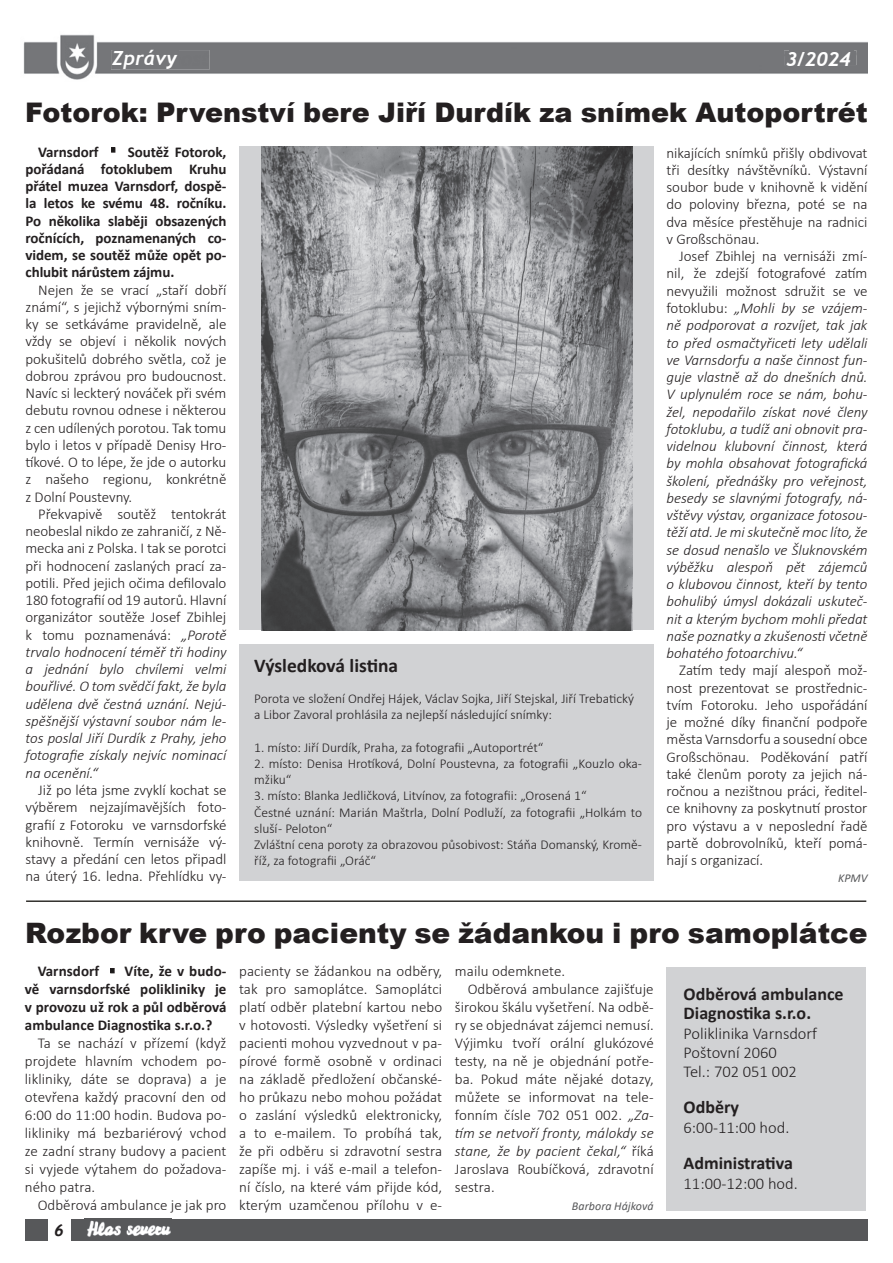
<style>
.page{position:relative;width:893px;height:1263px;background:#fff}
.page>*{position:absolute;margin:0;border:0;box-sizing:border-box;transform-origin:0 0}
.t1{font:900 28.2px "Arial";color:#231f20}
.t2{font:900 27px "Arial";color:#231f20}
.t3{font:italic 700 19.5px "Trebuchet";color:#fff}
.t4{font:700 19.5px "Calibri";color:#231f20}
.t5{font:700 18px/18.8px "Calibri";color:#231f20}
.t6{font:300 16.5px/18.8px "Calibri";color:#231f20}
.t7{font:italic 700 16.5px "Trebuchet";color:#231f20}
.t8{font:300 15px/17.2px "Calibri";letter-spacing:-.005em;color:#231f20;text-align:justify}
.t9{font:italic 300 15px/17.2px "Calibri";letter-spacing:-.005em;color:#231f20;text-align:justify}
.t10{font:700 15px/17.2px "Calibri";letter-spacing:-.005em;color:#231f20;text-align:justify}
.t11{font:300 13.5px/16.2px "Calibri";color:#231f20}
.t12{font:italic 12px "Calibri";letter-spacing:.005em;color:#57585a}
.s1{font-style:italic}
.s2{font-style:normal}
</style>
<div class="page">
<div style="left:239px;top:146px;width:414px;height:484px;background:#d1d2d4"></div>
<div style="left:25px;top:1219px;width:842px;height:21px;background:#57585a"></div>
<div style="left:48px;top:1218px;width:23px;height:23px;background:#fff"></div>
<img style="left:85px;top:1218px;width:87px;height:19px">
<img style="left:23px;top:34px;width:845px;height:46px">
<img style="left:114px;top:49px;width:65px;height:1px">
<img style="left:790px;top:50px;width:63px;height:1px">
<img style="left:111px;top:50px;width:98px;height:20px">
<img style="left:114px;top:50px;width:65px;height:19px">
<img style="left:784px;top:51px;width:73px;height:14px">
<img style="left:790px;top:51px;width:63px;height:14px">
<hr style="left:26px;top:900px;width:840px;height:2px;background:#32302d">
<div style="left:666px;top:967px;width:200px;height:244px;background:#d1d2d4"></div>
<svg style="left:111px;top:968px;width:3px;height:5px"></svg>
<img style="left:262px;top:146px;width:371px;height:484px">
<div style="left:239px;top:644px;width:415px;height:237px;background:#d1d2d4"></div>
<svg style="left:111px;top:148px;width:4px;height:4px"></svg>
<h3 class="t3" style="left:112px;top:45px;width:67px">Zprávy</h3>
<h3 class="t3" style="left:781px;top:46px;width:78px">14/2018</h3>
<h3 class="t3" style="left:111px;top:46px;width:100px">Společnost</h3>
<h3 class="t3" style="left:789px;top:45px;width:66px">5/2020</h3>
<h3 class="t3" style="left:786px;top:47px;width:66px">3/2024</h3>
<h2 class="t2" style="left:25px;top:93px;width:844px">Fotorok: Prvenství bere Jiří Durdík za snímek Autoportrét</h2>
<p class="t10" style="left:26px;top:143px;width:202px;text-indent:102px">Soutěž Fotorok, pořádaná fotoklubem Kruhu přátel muzea Varnsdorf, dospě&shy;la letos ke svému 48. ročníku.<br>Po několika slaběji obsazených ročnících, poznamenaných co&shy;videm, se soutěž může opět po&shy;chlubit nárůstem zájmu.</p>
<p class="t8" style="left:26px;top:281px;width:202px;text-indent:13px">Nejen že se vrací „staří dobří známí“, s jejichž výbornými sním&shy;ky se setkáváme pravidelně, ale vždy se objeví i několik nových pokušitelů dobrého světla, což je dobrou zprávou pro budoucnost.<br>Navíc si leckterý nováček při svém debutu rovnou odnese i některou z cen udílených porotou. Tak tomu bylo i letos v případě Denisy Hro&shy;tíkové. O to lépe, že jde o autorku z našeho regionu, konkrétně z Dolní Poustevny.</p>
<p class="t8" style="left:26px;top:505px;width:202px;text-indent:13px">Překvapivě soutěž tentokrát neobeslal nikdo ze zahraničí, z Ně&shy;mecka ani z Polska. I tak se porotci při hodnocení zaslaných prací za&shy;potili. Před jejich očima defilovalo 180 fotografií od 19 autorů. Hlavní organizátor soutěže Josef Zbihlej k tomu poznamenává: <span class="s1">„Porotě trvalo hodnocení téměř tři hodiny a jednání bylo chvílemi velmi bouřlivé. O tom svědčí fakt, že byla udělena dvě čestná uznání. Nejú&shy;spěšnější výstavní soubor nám le&shy;tos poslal Jiří Durdík z Prahy, jeho fotografie získaly nejvíc nominací na ocenění.“</span></p>
<p class="t8" style="left:26px;top:781px;width:202px;text-indent:13px">Již po léta jsme zvyklí kochat se výběrem nejzajímavějších foto&shy;grafií z Fotoroku ve varnsdorfské knihovně. Termín vernisáže vý&shy;stavy a předání cen letos připadl na úterý 16. ledna. Přehlídku vy-</p>
<p class="t10" style="left:38px;top:143px;width:62px">Varnsdorf</p>
<h3 class="t4" style="left:254px;top:652px;width:146px">Výsledková listina</h3>
<p class="t11" style="left:254px;top:690px;width:381px">Porota ve složení Ondřej Hájek, Václav Sojka, Jiří Stejskal, Jiří Trebatický a Libor Zavoral prohlásila za nejlepší následující snímky:</p>
<p class="t11" style="left:254px;top:739px;width:291px">1. místo: Jiří Durdík, Praha, za fotografii „Autoportrét“</p>
<p class="t11" style="left:254px;top:755px;width:389px">2. místo: Denisa Hrotíková, Dolní Poustevna, za fotografii „Kouzlo oka&shy;mžiku“</p>
<p class="t11" style="left:254px;top:787px;width:389px">3. místo: Blanka Jedličková, Litvínov, za fotografii: „Orosená 1“<br>Čestné uznání: Marián Maštrla, Dolní Podluží, za fotografii „Holkám to sluší - Peloton“<br>Zvláštní cena poroty za obrazovou působivost: Stáňa Domanský, Kromě&shy;říž, za fotografii „Oráč“</p>
<p class="t8" style="left:666px;top:144px;width:202px">nikajících snímků přišly obdivovat tři desítky návštěvníků. Výstavní soubor bude v knihovně k vidění do poloviny března, poté se na dva měsíce přestěhuje na radnici v Großschönau.</p>
<p class="t9" style="left:666px;top:247px;width:202px;text-indent:13px"><span class="s2">Josef Zbihlej na vernisáži zmí&shy;nil, že zdejší fotografové zatím nevyužili možnost sdružit se ve fotoklubu:</span> „Mohli by se vzájem&shy;ně podporovat a rozvíjet, tak jak to před osmačtyřiceti lety udělali ve Varnsdorfu a naše činnost fun&shy;guje vlastně až do dnešních dnů.<br>V uplynulém roce se nám, bohu&shy;žel, nepodařilo získat nové členy fotoklubu, a tudíž ani obnovit pra&shy;videlnou klubovní činnost, která by mohla obsahovat fotografická školení, přednášky pro veřejnost, besedy se slavnými fotografy, ná&shy;vštěvy výstav, organizace fotosou&shy;těží atd. Je mi skutečně moc líto, že se dosud nenašlo ve Šluknovském výběžku alespoň pět zájemců o klubovou činnost, kteří by tento bohulibý úmysl dokázali uskuteč&shy;nit a kterým bychom mohli předat naše poznatky a zkušenosti včetně bohatého fotoarchivu.“</p>
<p class="t8" style="left:666px;top:661px;width:202px;text-indent:13px">Zatím tedy mají alespoň mož&shy;nost prezentovat se prostřednic&shy;tvím Fotoroku. Jeho uspořádání je možné díky finanční podpoře města Varnsdorfu a sousední obce Großschönau. Poděkování patří také členům poroty za jejich ná&shy;ročnou a nezištnou práci, ředitel&shy;ce knihovny za poskytnutí prostor pro výstavu a v neposlední řadě partě dobrovolníků, kteří pomá&shy;hají s organizací.</p>
<p class="t12" style="left:838px;top:870px;width:31px">KPMV</p>
<h1 class="t1" style="left:25px;top:912px;width:844px">Rozbor krve pro pacienty se žádankou i pro samoplátce</h1>
<p class="t10" style="left:25px;top:961px;width:203px;line-height:18px;text-indent:99px">Víte, že v budo&shy;vě varnsdorfské polikliniky je v provozu už rok a půl odběrová ambulance Diagnostika s.r.o.?</p>
<p class="t8" style="left:25px;top:1034px;width:203px;line-height:18px;text-indent:13px">Ta se nachází v přízemí (když projdete hlavním vchodem po&shy;likliniky, dáte se doprava) a je otevřena každý pracovní den od 6:00 do 11:00 hodin. Budova po&shy;likliniky má bezbariérový vchod ze zadní strany budovy a pacient si vyjede výtahem do požadova&shy;ného patra.</p>
<p class="t8" style="left:38px;top:1196px;width:190px">Odběrová ambulance je jak pro</p>
<p class="t10" style="left:38px;top:962px;width:63px">Varnsdorf</p>
<p class="t7" style="left:54px;top:1219px;width:11px">6</p>
<p class="t8" style="left:239px;top:962px;width:205px;line-height:18px">pacienty se žádankou na odběry, tak pro samoplátce. Samoplátci platí odběr platební kartou nebo v hotovosti. Výsledky vyšetření si pacienti mohou vyzvednout v pa&shy;pírové formě osobně v ordinaci na základě předložení občanské&shy;ho průkazu nebo mohou požádat o zaslání výsledků elektronicky, a to e-mailem. To probíhá tak, že při odběru si zdravotní sestra zapíše mj. i váš e-mail a telefon&shy;ní číslo, na které vám přijde kód, kterým uzamčenou přílohu v e-</p>
<p class="t8" style="left:455px;top:962px;width:112px">mailu odemknete.</p>
<p class="t8" style="left:468px;top:980px;width:188px">Odběrová ambulance zajišťuje</p>
<p class="t8" style="left:455px;top:998px;width:200px">širokou škálu vyšetření. Na odbě-</p>
<p class="t8" style="left:455px;top:1016px;width:200px">ry se objednávat zájemci nemusí.</p>
<p class="t8" style="left:455px;top:1034px;width:200px">Výjimku tvoří orální glukózové</p>
<p class="t8" style="left:455px;top:1052px;width:200px">testy, na ně je objednání potře-</p>
<p class="t8" style="left:455px;top:1070px;width:200px">ba. Pokud máte nějaké dotazy,</p>
<p class="t8" style="left:455px;top:1088px;width:200px">můžete se informovat na tele-</p>
<p class="t8" style="left:455px;top:1106px;width:200px">fonním čísle 702 051 002. <span class="s1">„Za-</span></p>
<p class="t9" style="left:455px;top:1124px;width:200px">tím se netvoří fronty, málokdy se</p>
<p class="t9" style="left:455px;top:1142px;width:200px">stane, že by pacient čekal,“ <span class="s2">říká</span></p>
<p class="t8" style="left:455px;top:1160px;width:200px">Jaroslava Roubíčková, zdravotní</p>
<p class="t8" style="left:455px;top:1178px;width:41px">sestra.</p>
<p class="t12" style="left:572px;top:1198px;width:83px">Barbora Hájková</p>
<p class="t5" style="left:684px;top:984px;width:161px">Odběrová ambulance<br>Diagnostika s.r.o.</p>
<p class="t6" style="left:684px;top:1024px;width:135px">Poliklinika Varnsdorf<br>Poštovní 2060<br>Tel.: 702 051 002</p>
<p class="t5" style="left:684px;top:1097px;width:57px">Odběry</p>
<p class="t6" style="left:684px;top:1118px;width:107px">6:00-11:00 hod.</p>
<p class="t5" style="left:684px;top:1153px;width:111px">Administrativa</p>
<p class="t6" style="left:684px;top:1174px;width:116px">11:00-12:00 hod.</p>
</div>
